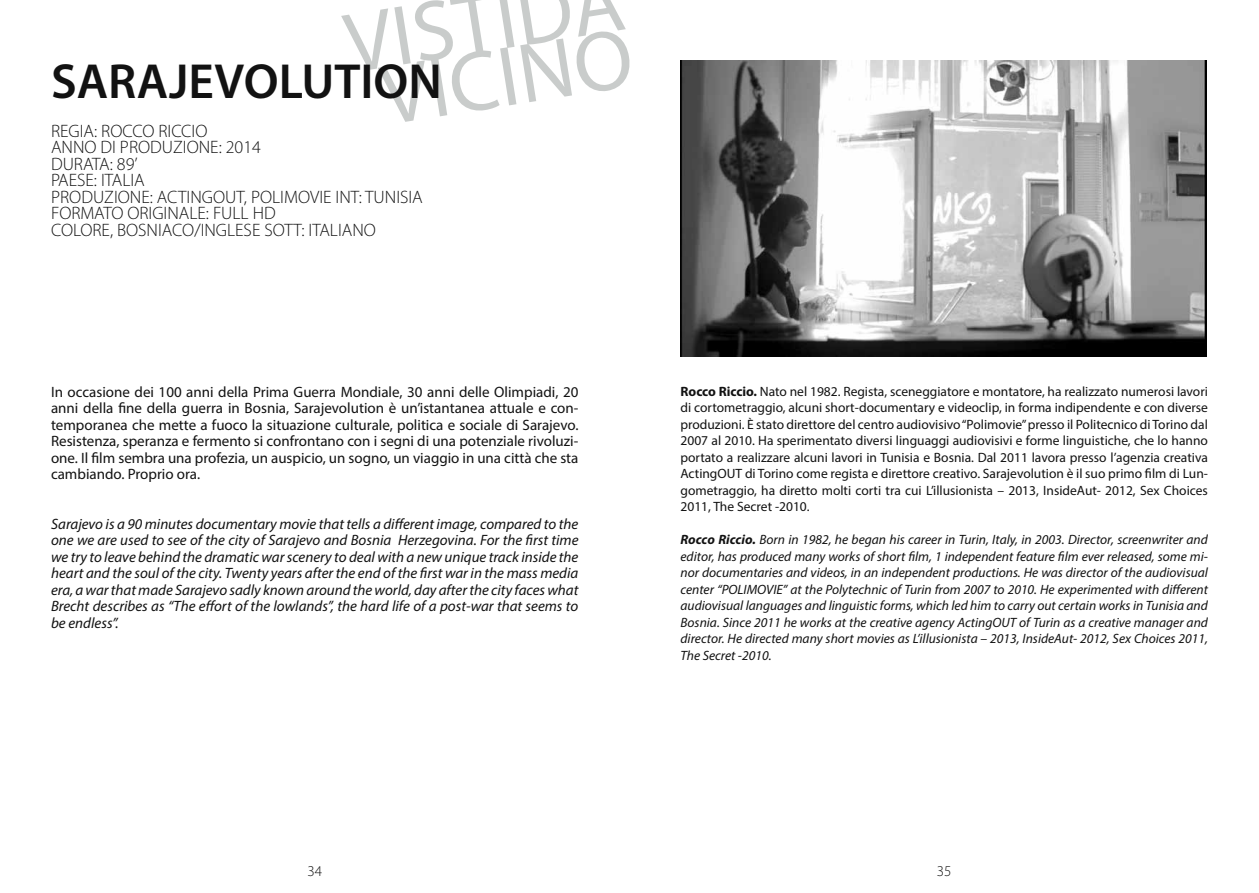
<style>
.page{position:relative;width:1259px;height:893px;background:#fff}
.page>*{position:absolute;margin:0;border:0;box-sizing:border-box;transform-origin:0 0}
.t1{font:85.5px "Myriad Pro";color:#c9cccb}
.t2{font:600 49.5px "Myriad Pro";color:#121212}
.t3{font:300 18px/16.5px "Myriad Pro";color:#121212}
.t4{font:italic 15px/16.5px "Myriad Pro";color:#121212;text-align:justify}
.t5{font:15px/16.5px "Myriad Pro";color:#121212;text-align:justify}
.t6{font:300 15px "Myriad Pro";color:#121212}
.t7{font:13.5px/16.5px "Myriad Pro";color:#121212;text-align:justify}
.t8{font:italic 13.5px/16.5px "Myriad Pro";color:#121212;text-align:justify}
.s1{font-weight:700}
</style>
<div class="page">
<img style="left:680px;top:61px;width:526px;height:296px">
<h1 class="t1" style="left:337px;top:-8px;width:283px;rotate:-9deg">VISTIDA</h1>
<h1 class="t1" style="left:374px;top:44px;width:255px;rotate:-9deg">VICINO</h1>
<h2 class="t2" style="left:51px;top:50px;width:392px">SARAJEVOLUTION</h2>
<h3 class="t3" style="left:51px;top:122px;width:373px">REGIA: ROCCO RICCIO<br>ANNO DI PRODUZIONE: 2014<br>DURATA: 89’<br>PAESE: ITALIA<br>PRODUZIONE: ACTINGOUT, POLIMOVIE INT: TUNISIA<br>FORMATO ORIGINALE: FULL HD<br>COLORE, BOSNIACO/INGLESE SOTT: ITALIANO</h3>
<p class="t5" style="left:51px;top:383px;width:529px">In occasione dei 100 anni della Prima Guerra Mondiale, 30 anni delle Olimpiadi, 20 anni della fine della guerra in Bosnia, Sarajevolution è un’istantanea attuale e con&shy;temporanea che mette a fuoco la situazione culturale, politica e sociale di Sarajevo.<br>Resistenza, speranza e fermento si confrontano con i segni di una potenziale rivoluzi&shy;one. Il film sembra una profezia, un auspicio, un sogno, un viaggio in una città che sta cambiando. Proprio ora.</p>
<p class="t4" style="left:51px;top:515px;width:529px">Sarajevo is a 90 minutes documentary movie that tells a different image, compared to the one we are used to see of the city of Sarajevo and Bosnia Herzegovina. For the first time we try to leave behind the dramatic war scenery to deal with a new unique track inside the heart and the soul of the city. Twenty years after the end of the first war in the mass media era, a war that made Sarajevo sadly known around the world, day after the city faces what Brecht describes as “The effort of the lowlands”, the hard life of a post-war that seems to be endless”.</p>
<p class="t7" style="left:680px;top:383px;width:529px"><span class="s1">Rocco Riccio.</span> Nato nel 1982. Regista, sceneggiatore e montatore, ha realizzato numerosi lavori di cortometraggio, alcuni short-documentary e videoclip, in forma indipendente e con diverse produzioni. È stato direttore del centro audiovisivo “Polimovie” presso il Politecnico di Torino dal 2007 al 2010. Ha sperimentato diversi linguaggi audiovisivi e forme linguistiche, che lo hanno portato a realizzare alcuni lavori in Tunisia e Bosnia. Dal 2011 lavora presso l’agenzia creativa ActingOUT di Torino come regista e direttore creativo. Sarajevolution è il suo primo film di Lun&shy;gometraggio, ha diretto molti corti tra cui L’illusionista – 2013, InsideAut- 2012, Sex Choices 2011, The Secret -2010.</p>
<p class="t8" style="left:680px;top:531px;width:529px"><span class="s1">Rocco Riccio.</span> Born in 1982, he began his career in Turin, Italy, in 2003. Director, screenwriter and editor, has produced many works of short film, 1 independent feature film ever released, some mi&shy;nor documentaries and videos, in an independent productions. He was director of the audiovisual center “POLIMOVIE” at the Polytechnic of Turin from 2007 to 2010. He experimented with different audiovisual languages and linguistic forms, which led him to carry out certain works in Tunisia and Bosnia. Since 2011 he works at the creative agency ActingOUT of Turin as a creative manager and director. He directed many short movies as L’illusionista – 2013, InsideAut- 2012, Sex Choices 2011, The Secret -2010.</p>
<p class="t6" style="left:307px;top:862px;width:16px">34</p>
<p class="t6" style="left:937px;top:862px;width:16px">35</p>
</div>
